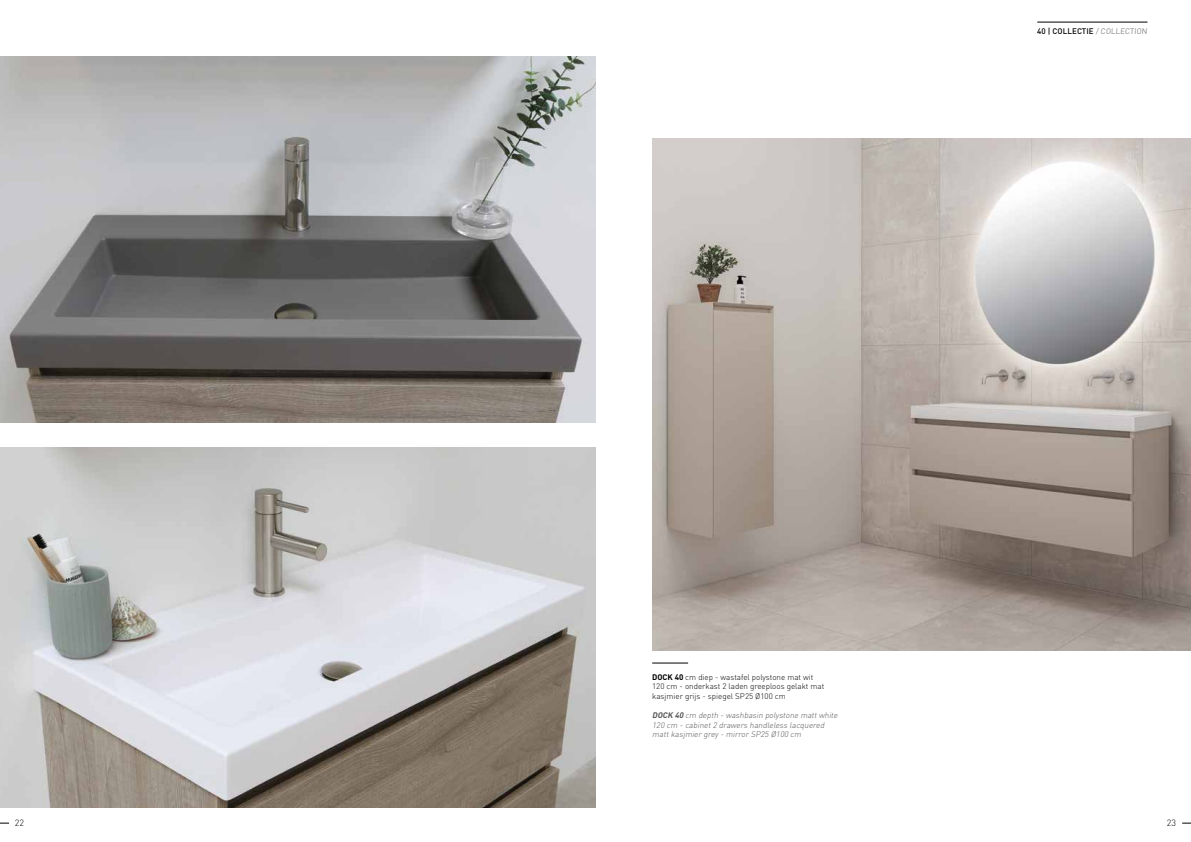
<style>
.page{position:relative;width:1191px;height:842px;background:#fff}
.page>*{position:absolute;margin:0;border:0;box-sizing:border-box;transform-origin:0 0}
.t1{font:300 9px "DIN Pro";color:#000}
.t2{font:italic 300 8px/9.6px "DIN Pro";color:#575756}
.t3{font:300 8px/9.6px "DIN Pro";color:#000}
.t4{font:500 8px "DIN Pro";letter-spacing:.01em;color:#000}
.s1{font-weight:400;color:#878787}
.s2{font-weight:700}
</style>
<div class="page">
<img style="left:0;top:57px;width:595px;height:365px">
<img style="left:0;top:447px;width:595px;height:361px">
<img style="left:652px;top:138px;width:539px;height:513px">
<hr style="left:652px;top:663px;width:36px;height:1px;background:#000">
<hr style="left:1037px;top:22px;width:110px;height:1px;background:#000">
<p class="t4" style="left:1037px;top:26px;width:113px">40 | COLLECTIE <span class="s1">/ COLLECTION</span></p>
<p class="t3" style="left:652px;top:672px;width:174px"><span class="s2">DOCK 40</span> cm diep - wastafel polystone mat wit<br>120 cm - onderkast 2 laden greeploos gelakt mat kasjmier grijs - spiegel SP25 Ø100 cm</p>
<p class="t2" style="left:652px;top:710px;width:189px"><span class="s2">DOCK 40</span> cm depth - washbasin polystone mattwhite<br>120 cm - cabinet2 drawers handleless lacquered mattkasjmiergrey - mirrorSP25 Ø100 cm</p>
<p class="t1" style="left:15px;top:817px;width:11px">22</p>
<p class="t1" style="left:1166px;top:817px;width:11px">23</p>
</div>
